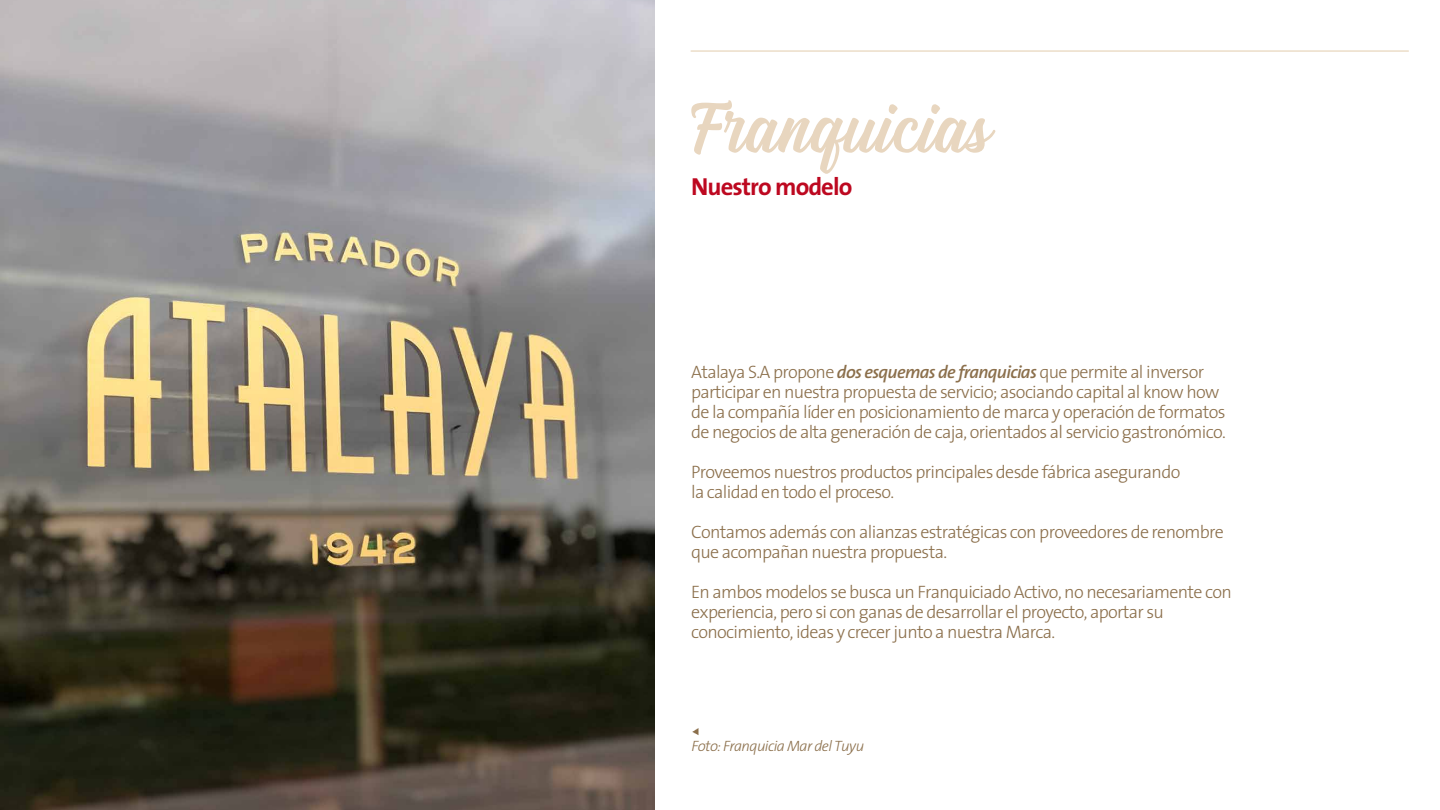
<style>
.page{position:relative;width:1440px;height:810px;background:#fff}
.page>*{position:absolute;margin:0;border:0;box-sizing:border-box;transform-origin:0 0}
.t1{font:89.7px "Michland";color:#e8d6bf}
.t2{font:700 24.75px "The Sans";letter-spacing:-.04em;color:#bd0820}
.t3{font:300 18px/20px "The Sans";letter-spacing:-.04em;color:#8b6f4b}
.t4{font:italic 300 15px "The Sans";letter-spacing:-.04em;color:#8b6f4b}
.s1{font-weight:600;font-style:italic}
</style>
<div class="page">
<hr style="left:691px;top:50px;width:717px;height:2px;background:#ecddc8">
<img style="left:0;top:0;width:655px;height:810px">
<svg style="left:692px;top:728px;width:7px;height:7px"></svg>
<h1 class="t1" style="left:691px;top:88px;width:303px">Franquicias</h1>
<h2 class="t2" style="left:691px;top:166px;width:163px">Nuestro modelo</h2>
<p class="t3" style="left:691px;top:361px;width:536px">Atalaya S.A propone <span class="s1">dos esquemas de franquicias</span> que permite al inversor participar en nuestra propuesta de servicio; asociando capital al know how de la compañía líder en posicionamiento de marca y operación de formatos de negocios de alta generación de caja, orientados al servicio gastronómico.</p>
<p class="t3" style="left:691px;top:461px;width:491px">Proveemos nuestros productos principales desde fábrica asegurando la calidad en todo el proceso.</p>
<p class="t3" style="left:691px;top:522px;width:534px">Contamos además con alianzas estratégicas con proveedores de renombre que acompañan nuestra propuesta.</p>
<p class="t3" style="left:691px;top:582px;width:542px">En ambos modelos se busca un Franquiciado Activo, no necesariamente con experiencia, pero si con ganas de desarrollar el proyecto, aportar su conocimiento, ideas y crecer junto a nuestra Marca.</p>
<p class="t4" style="left:691px;top:734px;width:174px">Foto: Franquicia Mar del Tuyu</p>
</div>
